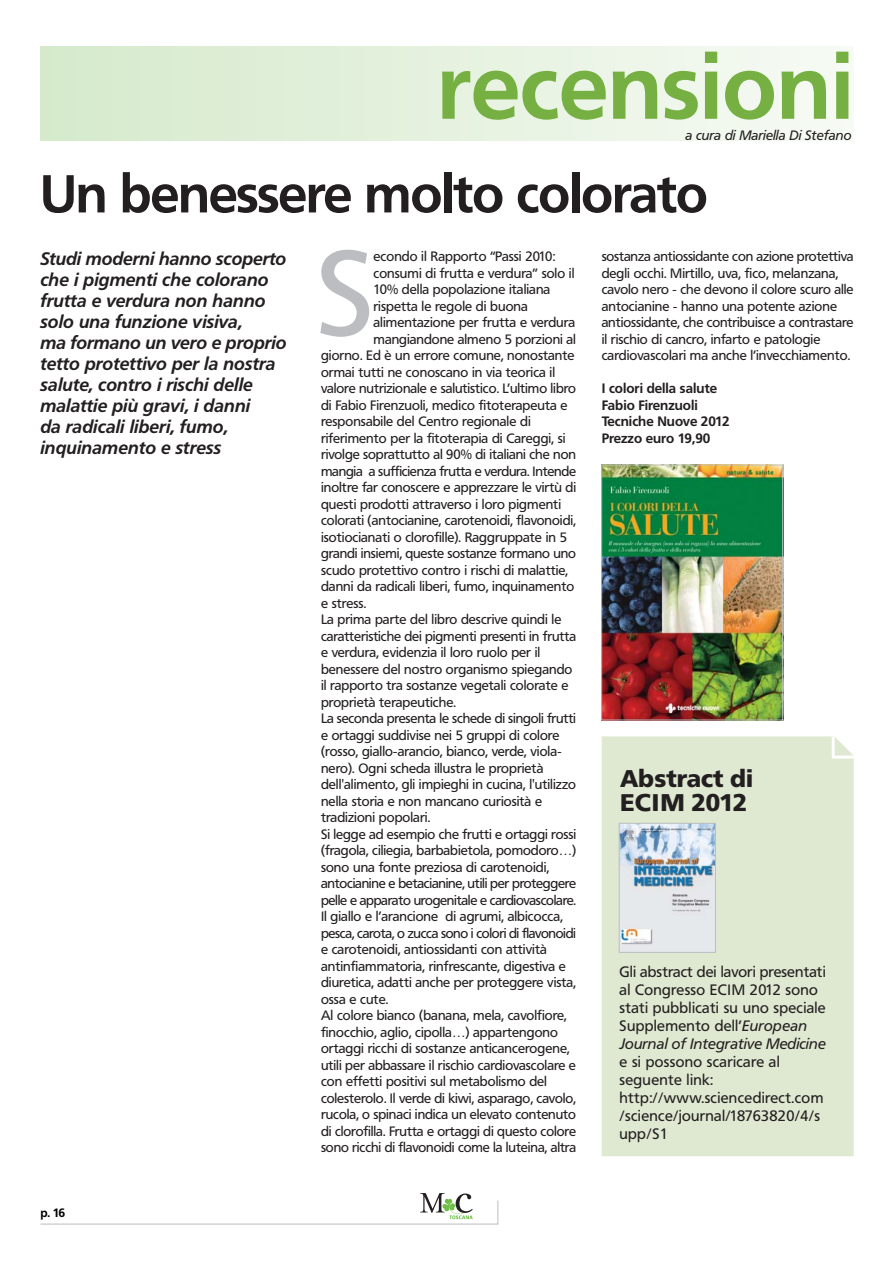
<style>
.page{position:relative;width:893px;height:1263px;background:#fff}
.page>*{position:absolute;margin:0;border:0;box-sizing:border-box;transform-origin:0 0}
.t1{font:120px "Frutiger BQ";color:#bbbdc0}
.t2{font:700 90px "Frutiger BQ";color:#76b043}
.t3{font:700 52.8px "Frutiger BQ";letter-spacing:-.02em;color:#231f20}
.t4{font:900 24px/24px "Frutiger BQ";color:#231f20}
.t5{font:italic 700 18px/21px "Frutiger BQ";color:#231f20}
.t6{font:15px/18px "Frutiger BQ";letter-spacing:.02em;color:#231f20}
.t7{font:13.5px/16.5px "Frutiger BQ";color:#231f20}
.t8{font:13.5px "Frutiger BQ";letter-spacing:-.025em;color:#231f20}
.t9{font:13.5px "Frutiger BQ";letter-spacing:-.02em;color:#231f20}
.t10{font:700 13.5px/16.5px "Frutiger BQ";color:#231f20}
.t11{font:italic 13.5px "Frutiger BQ";color:#231f20}
.t12{font:700 12px "Frutiger BQ";color:#000}
.s1{font-style:italic}
</style>
<div class="page">
<img style="left:603px;top:467px;width:178px;height:251px">
<div style="left:40px;top:47px;width:814px;height:93px;background:linear-gradient(to right,#d5eacb,#f6faf4)"></div>
<div style="left:601px;top:465px;width:182px;height:255px;border:1px solid #bbbdc0"></div>
<svg style="left:40px;top:1193px;width:459px;height:32px"></svg>
<div style="left:602px;top:736px;width:252px;height:420px;background:#dfe9d1"></div>
<svg style="left:832px;top:736px;width:22px;height:23px"></svg>
<img style="left:621px;top:825px;width:93px;height:125px">
<div style="left:619px;top:823px;width:97px;height:129px;border:1px solid #bbbdc0"></div>
<h2 class="t2" style="left:437px;top:52px;width:418px">recensioni</h2>
<p class="t11" style="left:686px;top:130px;width:167px">a cura di Mariella Di Stefano</p>
<h3 class="t3" style="left:40px;top:173px;width:669px">Un benessere molto colorato</h3>
<p class="t7" style="left:373px;top:249px;width:183px">econdo il Rapporto “Passi 2010:</p>
<p class="t7" style="left:373px;top:266px;width:203px">consumi di frutta e verdura” solo il</p>
<p class="t7" style="left:373px;top:282px;width:178px">10% della popolazione italiana</p>
<p class="t7" style="left:373px;top:299px;width:156px">rispetta le regole di buona</p>
<p class="t7" style="left:373px;top:315px;width:203px">alimentazione per frutta e verdura</p>
<p class="t7" style="left:373px;top:332px;width:204px">mangiandone almeno 5 porzioni al</p>
<p class="t7" style="left:321px;top:348px;width:255px">giorno. Ed è un errore comune, nonostante</p>
<p class="t7" style="left:321px;top:365px;width:236px">ormai tutti ne conoscano in via teorica il</p>
<p class="t7" style="left:321px;top:381px;width:257px">valore nutrizionale e salutistico. L’ultimo libro</p>
<p class="t7" style="left:321px;top:398px;width:248px">di Fabio Firenzuoli, medico fitoterapeuta e</p>
<p class="t7" style="left:321px;top:414px;width:211px">responsabile del Centro regionale di</p>
<p class="t7" style="left:321px;top:431px;width:246px">riferimento per la fitoterapia di Careggi, si</p>
<p class="t7" style="left:321px;top:447px;width:257px">rivolge soprattutto al 90% di italiani che non</p>
<p class="t9" style="left:321px;top:465px;width:257px">mangia a sufficienza frutta e verdura. Intende</p>
<p class="t7" style="left:321px;top:480px;width:257px">inoltre far conoscere e apprezzare le virtù di</p>
<p class="t7" style="left:321px;top:497px;width:242px">questi prodotti attraverso i loro pigmenti</p>
<p class="t7" style="left:321px;top:513px;width:256px">colorati (antocianine, carotenoidi, flavonoidi,</p>
<p class="t7" style="left:321px;top:530px;width:247px">isotiocianati o clorofille). Raggruppate in 5</p>
<p class="t7" style="left:321px;top:546px;width:257px">grandi insiemi, queste sostanze formano uno</p>
<p class="t7" style="left:321px;top:563px;width:249px">scudo protettivo contro i rischi di malattie,</p>
<p class="t7" style="left:321px;top:579px;width:255px">danni da radicali liberi, fumo, inquinamento</p>
<p class="t7" style="left:321px;top:596px;width:47px">e stress.</p>
<p class="t7" style="left:321px;top:612px;width:242px">La prima parte del libro descrive quindi le</p>
<p class="t7" style="left:321px;top:629px;width:257px">caratteristiche dei pigmenti presenti in frutta</p>
<p class="t7" style="left:321px;top:645px;width:221px">e verdura, evidenzia il loro ruolo per il</p>
<p class="t7" style="left:321px;top:662px;width:253px">benessere del nostro organismo spiegando</p>
<p class="t7" style="left:321px;top:678px;width:249px">il rapporto tra sostanze vegetali colorate e</p>
<p class="t7" style="left:321px;top:695px;width:136px">proprietà terapeutiche.</p>
<p class="t7" style="left:321px;top:711px;width:257px">La seconda presenta le schede di singoli frutti</p>
<p class="t7" style="left:321px;top:728px;width:240px">e ortaggi suddivise nei 5 gruppi di colore</p>
<p class="t7" style="left:321px;top:744px;width:242px">(rosso, giallo-arancio, bianco, verde, viola-</p>
<p class="t7" style="left:321px;top:761px;width:224px">nero). Ogni scheda illustra le proprietà</p>
<p class="t7" style="left:321px;top:777px;width:256px">dell'alimento, gli impieghi in cucina, l'utilizzo</p>
<p class="t7" style="left:321px;top:794px;width:222px">nella storia e non mancano curiosità e</p>
<p class="t7" style="left:321px;top:810px;width:111px">tradizioni popolari.</p>
<p class="t7" style="left:321px;top:827px;width:257px">Si legge ad esempio che frutti e ortaggi rossi</p>
<p class="t7" style="left:321px;top:843px;width:257px">(fragola, ciliegia, barbabietola, pomodoro…)</p>
<p class="t7" style="left:321px;top:860px;width:230px">sono una fonte preziosa di carotenoidi,</p>
<p class="t9" style="left:321px;top:878px;width:257px">antocianine e betacianine, utili per proteggere</p>
<p class="t8" style="left:321px;top:894px;width:257px">pelle e apparato urogenitale e cardiovascolare.</p>
<p class="t7" style="left:321px;top:909px;width:244px">Il giallo e l’arancione di agrumi, albicocca,</p>
<p class="t8" style="left:321px;top:927px;width:256px">pesca, carota, o zucca sono i colori di flavonoidi</p>
<p class="t7" style="left:321px;top:942px;width:227px">e carotenoidi, antiossidanti con attività</p>
<p class="t7" style="left:321px;top:959px;width:246px">antinfiammatoria, rinfrescante, digestiva e</p>
<p class="t7" style="left:321px;top:975px;width:257px">diuretica, adatti anche per proteggere vista,</p>
<p class="t7" style="left:321px;top:992px;width:69px">ossa e cute.</p>
<p class="t7" style="left:321px;top:1008px;width:247px">Al colore bianco (banana, mela, cavolfiore,</p>
<p class="t7" style="left:321px;top:1025px;width:238px">finocchio, aglio, cipolla…) appartengono</p>
<p class="t7" style="left:321px;top:1041px;width:250px">ortaggi ricchi di sostanze anticancerogene,</p>
<p class="t7" style="left:321px;top:1058px;width:256px">utili per abbassare il rischio cardiovascolare e</p>
<p class="t7" style="left:321px;top:1074px;width:228px">con effetti positivi sul metabolismo del</p>
<p class="t7" style="left:321px;top:1091px;width:257px">colesterolo. Il verde di kiwi, asparago, cavolo,</p>
<p class="t7" style="left:321px;top:1107px;width:257px">rucola, o spinaci indica un elevato contenuto</p>
<p class="t7" style="left:321px;top:1124px;width:257px">di clorofilla. Frutta e ortaggi di questo colore</p>
<p class="t7" style="left:321px;top:1140px;width:257px">sono ricchi di flavonoidi come la luteina, altra</p>
<h1 class="t1" style="left:317px;top:245px;width:59px">S</h1>
<p class="t5" style="left:40px;top:250px;width:248px">Studi moderni hanno scoperto che i pigmenti che colorano frutta e verdura non hanno solo una funzione visiva,<br>ma formano un vero e proprio tetto protettivo per la nostra salute, contro i rischi delle malattie più gravi, i danni<br>da radicali liberi, fumo, inquinamento e stress</p>
<p class="t7" style="left:602px;top:249px;width:253px">sostanza antiossidante con azione protettiva degli occhi. Mirtillo, uva, fico, melanzana, cavolo nero - che devono il colore scuro alle antocianine - hanno una potente azione antiossidante, che contribuisce a contrastare il rischio di cancro, infarto e patologie cardiovascolari ma anche l’invecchiamento.</p>
<p class="t10" style="left:602px;top:381px;width:129px">I colori della salute<br>Fabio Firenzuoli<br>Tecniche Nuove 2012<br>Prezzo euro 19,90</p>
<h3 class="t4" style="left:620px;top:769px;width:134px">Abstract di<br>ECIM 2012</h3>
<p class="t6" style="left:619px;top:964px;width:208px">Gli abstract dei lavori presentati al Congresso ECIM 2012 sono stati pubblicati su uno speciale<br>Supplemento dell’<span class="s1">European<br>Journal of Integrative Medicine</span></p>
<p class="t6" style="left:619px;top:1054px;width:205px">e si possono scaricare al seguente link: http://www.sciencedirect.com /science/journal/18763820/4/s upp/S1</p>
<p class="t12" style="left:40px;top:1208px;width:26px">p. 16</p>
</div>
